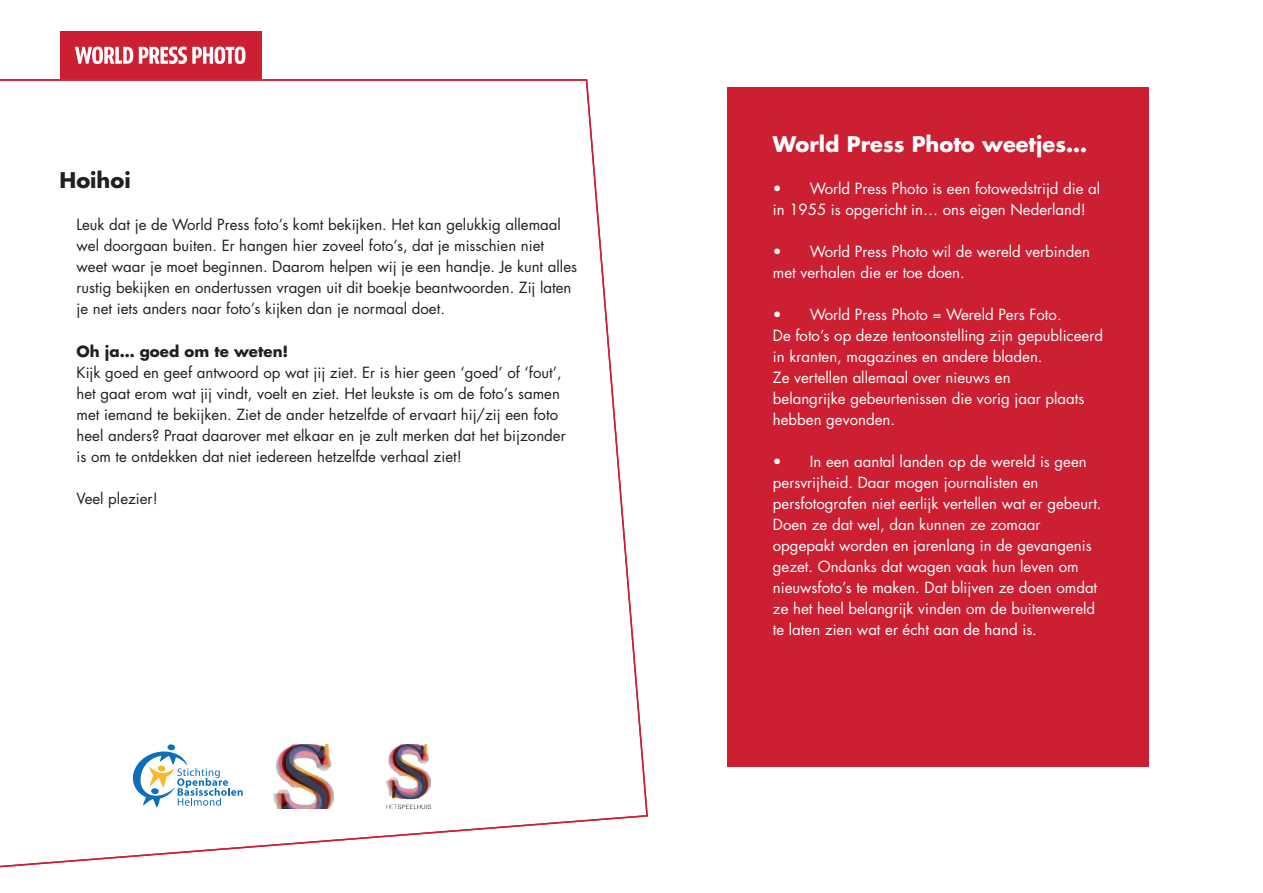
<style>
.page{position:relative;width:1263px;height:893px;background:#fff}
.page>*{position:absolute;margin:0;border:0;box-sizing:border-box;transform-origin:0 0}
.t1{font:700 21px "Futura Std";color:#fff}
.t2{font:700 21px "Futura Std";color:#231f20}
.t3{font:15px/21px "Futura Std";color:#fff}
.t4{font:15px/21px "Futura Std";color:#231f20}
.t5{font:700 15px "Futura Std";color:#231f20}
</style>
<div class="page">
<div style="left:727px;top:87px;width:421px;height:679px;background:#cc1f32"></div>
<div style="left:60px;top:31px;width:201px;height:48px;background:#cc1f32"></div>
<svg style="left:75px;top:47px;width:58px;height:17px"></svg>
<svg style="left:139px;top:47px;width:106px;height:17px"></svg>
<svg style="left:0;top:78px;width:648px;height:790px"></svg>
<h1 class="t2" style="left:60px;top:167px;width:73px">Hoihoi</h1>
<p class="t4" style="left:77px;top:215px;width:502px">Leuk dat je de World Press foto’s komt bekijken. Het kan gelukkig allemaal wel doorgaan buiten. Er hangen hier zoveel foto’s, dat je misschien niet weet waar je moet beginnen. Daarom helpen wij je een handje. Je kunt alles rustig bekijken en ondertussen vragen uit dit boekje beantwoorden. Zij laten je net iets anders naar foto’s kijken dan je normaal doet.</p>
<p class="t5" style="left:77px;top:341px;width:213px">Oh ja… goed om te weten!</p>
<p class="t4" style="left:77px;top:362px;width:491px">Kijk goed en geef antwoord op wat jij ziet. Er is hier geen ‘goed’ of ‘fout’, het gaat erom wat jij vindt, voelt en ziet. Het leukste is om de foto’s samen met iemand te bekijken. Ziet de ander hetzelfde of ervaart hij/zij een foto heel anders? Praat daarover met elkaar en je zult merken dat het bijzonder is om te ontdekken dat niet iedereen hetzelfde verhaal ziet!</p>
<p class="t4" style="left:77px;top:488px;width:83px">Veel plezier!</p>
<h1 class="t1" style="left:773px;top:130px;width:316px">World Press Photo weetjes…</h1>
<p class="t3" style="left:773px;top:178px;width:329px">• World Press Photo is een fotowedstrijd die al in 1955 is opgericht in… ons eigen Nederland!</p>
<p class="t3" style="left:773px;top:241px;width:319px">• World Press Photo wil de wereld verbinden met verhalen die er toe doen.</p>
<p class="t3" style="left:773px;top:304px;width:332px">• World Press Photo = Wereld Pers Foto.<br>De foto’s op deze tentoonstelling zijn gepubliceerd in kranten, magazines en andere bladen.<br>Ze vertellen allemaal over nieuws en<br>belangrijke gebeurtenissen die vorig jaar plaats hebben gevonden.</p>
<p class="t3" style="left:773px;top:451px;width:330px">• In een aantal landen op de wereld is geen persvrijheid. Daar mogen journalisten en persfotografen niet eerlijk vertellen wat er gebeurt.<br>Doen ze dat wel, dan kunnen ze zomaar opgepakt worden en jarenlang in de gevangenis gezet. Ondanks dat wagen vaak hun leven om nieuwsfoto’s te maken. Dat blijven ze doen omdat ze het heel belangrijk vinden om de buitenwereld te laten zien wat er écht aan de hand is.</p>
</div>
